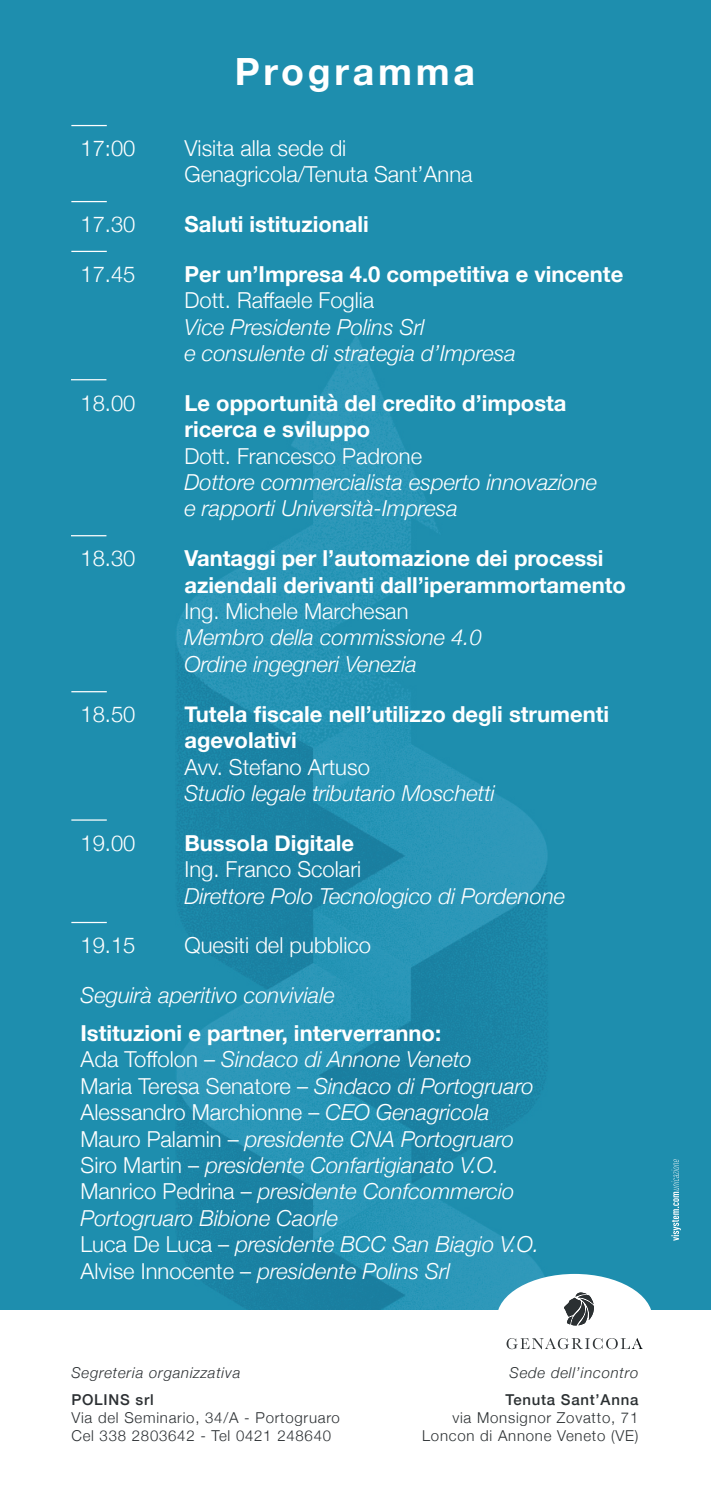
<style>
.page{position:relative;width:711px;height:1488px;background:#fff}
.page>*{position:absolute;margin:0;border:0;box-sizing:border-box;transform-origin:0 0}
.t1{font:700 37.5px "Helvetica Neue";letter-spacing:.1em;color:#fff}
.t2{font:italic 300 22px/26.5px "Helvetica Neue";color:#fff}
.t3{font:700 22px/26.5px "Helvetica Neue";color:#fff}
.t4{font:300 22px/26.5px "Helvetica Neue";color:#fff}
.t5{font:300 15px/18px "Helvetica Neue";letter-spacing:.05em;color:#2c3033}
.t6{font:300 15px/18px "Helvetica Neue";letter-spacing:.05em;color:#2b3032;text-align:right}
.t7{font:italic 300 15px "Helvetica Neue";letter-spacing:.05em;color:#2c3033}
.t8{font:italic 300 15px "Helvetica Neue";letter-spacing:.05em;color:#2b3032}
.t9{font:500 15px "Helvetica Neue";letter-spacing:.05em;color:#2b3032}
.t10{font:500 15px "Helvetica Neue";letter-spacing:.05em;color:#2c3033}
.s1{font-weight:700;font-style:normal}
.s2{font-style:normal}
</style>
<div class="page">
<div style="left:0;top:0;width:711px;height:1487px;background:#1e8eae"></div>
<img style="left:177px;top:336px;width:371px;height:974px">
<div style="left:0;top:1310px;width:711px;height:177px;background:#fff"></div>
<svg style="left:671px;top:1159px;width:10px;height:81px"></svg>
<hr style="left:71px;top:125px;width:36px;height:1px;background:#fff">
<hr style="left:71px;top:201px;width:36px;height:1px;background:#fff">
<hr style="left:71px;top:251px;width:36px;height:1px;background:#fff">
<hr style="left:71px;top:379px;width:35px;height:1px;background:#fff">
<hr style="left:71px;top:535px;width:35px;height:1px;background:#fff">
<hr style="left:71px;top:691px;width:36px;height:1px;background:#fff">
<hr style="left:71px;top:819px;width:36px;height:1px;background:#fff">
<hr style="left:71px;top:921px;width:36px;height:2px;background:#fff">
<div style="left:497px;top:1273px;width:155px;height:90px;background:#fff;border-radius:50%"></div>
<svg style="left:564px;top:1292px;width:30px;height:33px"></svg>
<svg style="left:506px;top:1338px;width:137px;height:11px"></svg>
<h1 class="t1" style="left:235px;top:42px;width:242px">Programma</h1>
<p class="t4" style="left:80px;top:133px;width:57px">17:00</p>
<p class="t4" style="left:184px;top:133px;width:290px">Visita alla sede di<br>Genagricola/Tenuta Sant’Anna</p>
<p class="t4" style="left:80px;top:209px;width:57px">17.30</p>
<p class="t3" style="left:184px;top:211px;width:186px">Saluti istituzionali</p>
<p class="t4" style="left:80px;top:259px;width:57px">17.45</p>
<p class="t3" style="left:184px;top:261px;width:440px">Per un’Impresa 4.0 competitiva e vincente</p>
<p class="t4" style="left:184px;top:285px;width:191px">Dott. Raffaele Foglia</p>
<p class="t2" style="left:184px;top:312px;width:333px">Vice Presidente Polins Srl<br>e consulente di strategia d’Impresa</p>
<p class="t4" style="left:80px;top:388px;width:57px">18.00</p>
<p class="t3" style="left:184px;top:390px;width:384px">Le opportunità del credito d’imposta ricerca e sviluppo</p>
<p class="t4" style="left:184px;top:441px;width:239px">Dott. Francesco Padrone</p>
<p class="t2" style="left:184px;top:467px;width:414px">Dottore commercialista esperto innovazione e rapporti Università-Impresa</p>
<p class="t4" style="left:80px;top:543px;width:57px">18.30</p>
<p class="t3" style="left:184px;top:545px;width:443px">Vantaggi per l’automazione dei processi aziendali derivanti dall’iperammortamento</p>
<p class="t4" style="left:184px;top:596px;width:226px">Ing. Michele Marchesan</p>
<p class="t2" style="left:184px;top:623px;width:299px">Membro della commissione 4.0<br>Ordine ingegneri Venezia</p>
<p class="t4" style="left:80px;top:698px;width:57px">18.50</p>
<p class="t3" style="left:184px;top:701px;width:426px">Tutela fiscale nell’utilizzo degli strumenti agevolativi</p>
<p class="t4" style="left:184px;top:751px;width:187px">Avv. Stefano Artuso</p>
<p class="t2" style="left:184px;top:778px;width:312px">Studio legale tributario Moschetti</p>
<p class="t4" style="left:80px;top:827px;width:57px">19.00</p>
<p class="t3" style="left:184px;top:830px;width:171px">Bussola Digitale</p>
<p class="t4" style="left:184px;top:854px;width:178px">Ing. Franco Scolari</p>
<p class="t2" style="left:184px;top:881px;width:382px">Direttore Polo Tecnologico di Pordenone</p>
<p class="t4" style="left:80px;top:930px;width:57px">19.15</p>
<p class="t4" style="left:184px;top:930px;width:188px">Quesiti del pubblico</p>
<p class="t2" style="left:80px;top:979px;width:256px">Seguirà aperitivo conviviale</p>
<p class="t2" style="left:80px;top:1018px;width:460px"><span class="s1">Istituzioni e partner, interverranno:<br></span><span class="s2">Ada Toffolon –</span> Sindaco di Annone Veneto<br><span class="s2">Maria Teresa Senatore –</span> Sindaco di Portogruaro <span class="s2">Alessandro Marchionne –</span> CEO Genagricola <span class="s2">Mauro Palamin –</span> presidente CNA Portogruaro <span class="s2">Siro Martin –</span> presidente Confartigianato V.O.<br><span class="s2">Manrico Pedrina –</span> presidente Confcommercio Portogruaro Bibione Caorle<br><span class="s2">Luca De Luca –</span> presidente BCC San Biagio V.O.<br><span class="s2">Alvise Innocente –</span> presidente Polins Srl</p>
<p class="t7" style="left:71px;top:1360px;width:171px">Segreteria organizzativa</p>
<p class="t10" style="left:71px;top:1387px;width:84px">POLINS srl</p>
<p class="t5" style="left:71px;top:1407px;width:270px">Via del Seminario, 34/A - Portogruaro<br>Cel 338 2803642 - Tel 0421 248640</p>
<p class="t8" style="left:509px;top:1360px;width:130px">Sede dell’incontro</p>
<p class="t9" style="left:505px;top:1387px;width:134px">Tenuta Sant’Anna</p>
<p class="t6" style="left:422px;top:1407px;width:218px">via Monsignor Zovatto, 71<br>Loncon di Annone Veneto (VE)</p>
</div>
